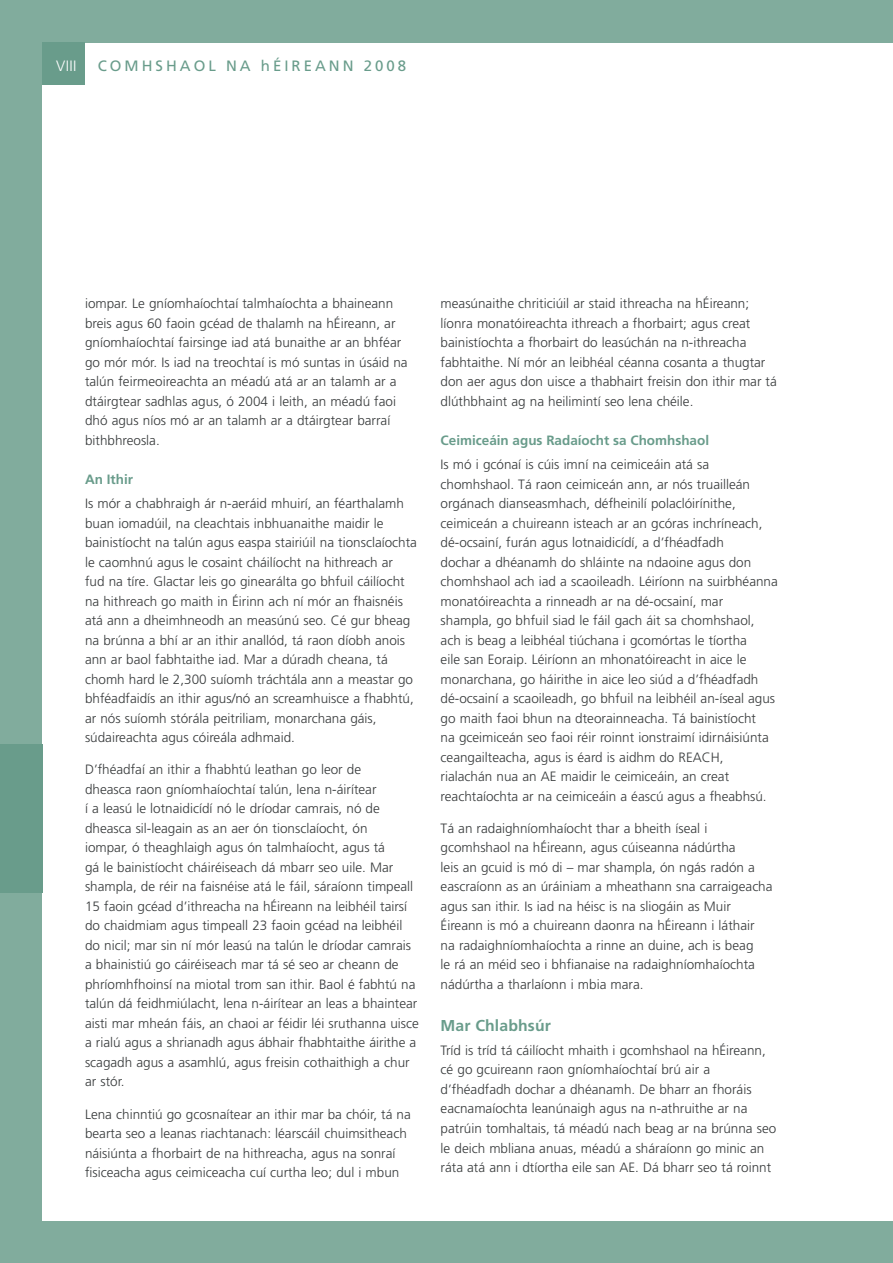
<style>
.page{position:relative;width:893px;height:1263px;background:#81ac9d}
.page>*{position:absolute;margin:0;border:0;box-sizing:border-box;transform-origin:0 0}
.t1{font:700 15.75px "Frutiger";letter-spacing:.01em;color:#699c8b}
.t2{font:15px "Frutiger";letter-spacing:.2em;color:#699c8b}
.t3{font:300 15px "Frutiger";color:#fff}
.t4{font:300 13.5px/19.5px "Frutiger";color:#373a3b}
.t5{font:700 13.5px "Frutiger";color:#699c8b}
</style>
<div class="page">
<div style="left:43px;top:43px;width:850px;height:1177px;background:#fff"></div>
<div style="left:43px;top:43px;width:42px;height:42px;background:#699c8b"></div>
<div style="left:0;top:744px;width:43px;height:149px;background:#699c8b"></div>
<p class="t3" style="left:56px;top:58px;width:22px">VIII</p>
<p class="t2" style="left:98px;top:57px;width:310px">COMHSHAOL NA hÉIREANN 2008</p>
<p class="t4" style="left:85px;top:294px;width:324px">iompar. Le gníomhaíochtaí talmhaíochta a bhaineann breis agus 60 faoin gcéad de thalamh na hÉireann, ar gníomhaíochtaí fairsinge iad atá bunaithe ar an bhféar go mór mór. Is iad na treochtaí is mó suntas in úsáid na talún feirmeoireachta an méadú atá ar an talamh ar a dtáirgtear sadhlas agus, ó 2004 i leith, an méadú faoi dhó agus níos mó ar an talamh ar a dtáirgtear barraí bithbhreosla.</p>
<p class="t5" style="left:85px;top:472px;width:50px">An Ithir</p>
<p class="t4" style="left:85px;top:494px;width:333px">Is mór a chabhraigh ár n-aeráid mhuirí, an féarthalamh buan iomadúil, na cleachtais inbhuanaithe maidir le bainistíocht na talún agus easpa stairiúil na tionsclaíochta le caomhnú agus le cosaint cháilíocht na hithreach ar<br>fud na tíre. Glactar leis go ginearálta go bhfuil cáilíocht na hithreach go maith in Éirinn ach ní mór an fhaisnéis atá ann a dheimhneodh an measúnú seo. Cé gur bheag na brúnna a bhí ar an ithir anallód, tá raon díobh anois ann ar baol fabhtaithe iad. Mar a dúradh cheana, tá chomh hard le 2,300 suíomh tráchtála ann a meastar go bhféadfaidís an ithir agus/nó an screamhuisce a fhabhtú, ar nós suíomh stórála peitriliam, monarchana gáis, súdaireachta agus cóireála adhmaid.</p>
<p class="t4" style="left:85px;top:760px;width:335px">D’fhéadfaí an ithir a fhabhtú leathan go leor de<br>dheasca raon gníomhaíochtaí talún, lena n-áirítear<br>í a leasú le lotnaidicídí nó le dríodar camrais, nó de dheasca sil-leagain as an aer ón tionsclaíocht, ón<br>iompar, ó theaghlaigh agus ón talmhaíocht, agus tá<br>gá le bainistíocht cháiréiseach dá mbarr seo uile. Mar shampla, de réir na faisnéise atá le fáil, sáraíonn timpeall 15 faoin gcéad d’ithreacha na hÉireann na leibhéil tairsí do chaidmiam agus timpeall 23 faoin gcéad na leibhéil do nicil; mar sin ní mór leasú na talún le dríodar camrais a bhainistiú go cáiréiseach mar tá sé seo ar cheann de phríomhfhoinsí na miotal trom san ithir. Baol é fabhtú na talún dá feidhmiúlacht, lena n-áirítear an leas a bhaintear aisti mar mheán fáis, an chaoi ar féidir léi sruthanna uisce a rialú agus a shrianadh agus ábhair fhabhtaithe áirithe a scagadh agus a asamhlú, agus freisin cothaithigh a chur ar stór.</p>
<p class="t4" style="left:85px;top:1104px;width:327px">Lena chinntiú go gcosnaítear an ithir mar ba chóir, tá na bearta seo a leanas riachtanach: léarscáil chuimsitheach náisiúnta a fhorbairt de na hithreacha, agus na sonraí fisiceacha agus ceimiceacha cuí curtha leo; dul i mbun</p>
<p class="t4" style="left:441px;top:294px;width:338px">measúnaithe chriticiúil ar staid ithreacha na hÉireann; líonra monatóireachta ithreach a fhorbairt; agus creat bainistíochta a fhorbairt do leasúchán na n-ithreacha fabhtaithe. Ní mór an leibhéal céanna cosanta a thugtar don aer agus don uisce a thabhairt freisin don ithir mar tá dlúthbhaint ag na heilimintí seo lena chéile.</p>
<p class="t5" style="left:441px;top:433px;width:270px">Ceimiceáin agus Radaíocht sa Chomhshaol</p>
<p class="t4" style="left:441px;top:455px;width:339px">Is mó i gcónaí is cúis imní na ceimiceáin atá sa chomhshaol. Tá raon ceimiceán ann, ar nós truailleán orgánach dianseasmhach, défheinilí polaclóirínithe, ceimiceán a chuireann isteach ar an gcóras inchríneach, dé-ocsainí, furán agus lotnaidicídí, a d’fhéadfadh<br>dochar a dhéanamh do shláinte na ndaoine agus don chomhshaol ach iad a scaoileadh. Léiríonn na suirbhéanna monatóireachta a rinneadh ar na dé-ocsainí, mar shampla, go bhfuil siad le fáil gach áit sa chomhshaol, ach is beag a leibhéal tiúchana i gcomórtas le tíortha<br>eile san Eoraip. Léiríonn an mhonatóireacht in aice le monarchana, go háirithe in aice leo siúd a d’fhéadfadh dé-ocsainí a scaoileadh, go bhfuil na leibhéil an-íseal agus go maith faoi bhun na dteorainneacha. Tá bainistíocht<br>na gceimiceán seo faoi réir roinnt ionstraimí idirnáisiúnta ceangailteacha, agus is éard is aidhm do REACH, rialachán nua an AE maidir le ceimiceáin, an creat reachtaíochta ar na ceimiceáin a éascú agus a fheabhsú.</p>
<p class="t4" style="left:441px;top:818px;width:333px">Tá an radaighníomhaíocht thar a bheith íseal i gcomhshaol na hÉireann, agus cúiseanna nádúrtha<br>leis an gcuid is mó di – mar shampla, ón ngás radón a eascraíonn as an úráiniam a mheathann sna carraigeacha agus san ithir. Is iad na héisc is na sliogáin as Muir Éireann is mó a chuireann daonra na hÉireann i láthair<br>na radaighníomhaíochta a rinne an duine, ach is beag<br>le rá an méid seo i bhfianaise na radaighníomhaíochta nádúrtha a tharlaíonn i mbia mara.</p>
<p class="t1" style="left:441px;top:1016px;width:112px">Mar Chlabhsúr</p>
<p class="t4" style="left:441px;top:1040px;width:337px">Tríd is tríd tá cáilíocht mhaith i gcomhshaol na hÉireann, cé go gcuireann raon gníomhaíochtaí brú air a d’fhéadfadh dochar a dhéanamh. De bharr an fhoráis eacnamaíochta leanúnaigh agus na n-athruithe ar na patrúin tomhaltais, tá méadú nach beag ar na brúnna seo le deich mbliana anuas, méadú a sháraíonn go minic an ráta atá ann i dtíortha eile san AE. Dá bharr seo tá roinnt</p>
</div>
